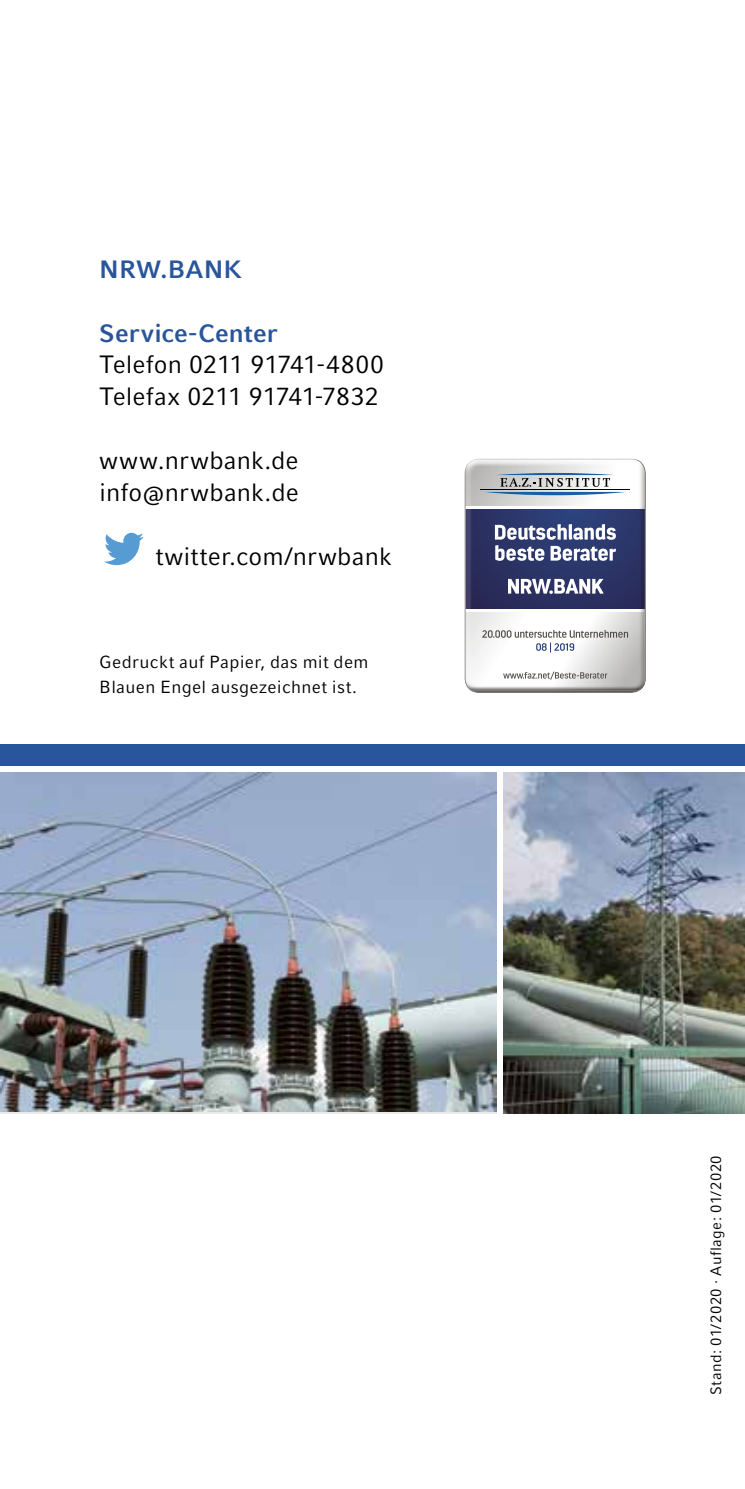
<style>
.page{position:relative;width:745px;height:1489px;background:#fff}
.page>*{position:absolute;margin:0;border:0;box-sizing:border-box;transform-origin:0 0}
.t1{font:25px/32px "Compatil Fact LT";letter-spacing:.005em;color:#000}
.t2{font:700 25px "Compatil Fact LT";letter-spacing:.005em;color:#29559c}
.t3{font:17.5px/25px "Compatil Fact LT";letter-spacing:.02em;color:#000}
.t4{font:15px "Compatil Fact LT";letter-spacing:.025em;color:#000}
</style>
<div class="page">
<div style="left:0;top:744px;width:744px;height:21px;background:#29559c"></div>
<img style="left:0;top:772px;width:496px;height:339px">
<img style="left:503px;top:772px;width:241px;height:341px">
<svg style="left:104px;top:533px;width:40px;height:32px"></svg>
<img style="left:470px;top:690px;width:161px;height:2px">
<img style="left:475px;top:461px;width:159px;height:229px">
<img style="left:475px;top:691px;width:156px;height:1px">
<img style="left:478px;top:459px;width:159px;height:1px">
<img style="left:634px;top:460px;width:11px;height:226px">
<img style="left:464px;top:460px;width:11px;height:230px">
<img style="left:465px;top:611px;width:1px;height:71px">
<svg style="left:638px;top:461px;width:6px;height:12px"></svg>
<svg style="left:631px;top:679px;width:13px;height:13px"></svg>
<hr style="left:480px;top:489px;width:149px;height:1px;background:#000">
<svg style="left:484px;top:473px;width:141px;height:22px"></svg>
<img style="left:524px;top:671px;width:83px;height:9px">
<svg style="left:507px;top:578px;width:96px;height:16px"></svg>
<svg style="left:494px;top:524px;width:121px;height:37px"></svg>
<img style="left:536px;top:642px;width:38px;height:10px">
<img style="left:482px;top:630px;width:145px;height:8px">
<p class="t2" style="left:99px;top:254px;width:144px">NRW.BANK</p>
<p class="t2" style="left:99px;top:318px;width:179px">Service-Center</p>
<p class="t1" style="left:99px;top:348px;width:286px">Telefon 0211 91741-4800<br>Telefax 0211 91741-7832</p>
<p class="t1" style="left:99px;top:444px;width:201px">www.nrwbank.de info@nrwbank.de</p>
<p class="t1" style="left:155px;top:540px;width:238px">twitter.com/nrwbank</p>
<p class="t3" style="left:99px;top:649px;width:270px">Gedruckt auf Papier, das mit dem<br>Blauen Engel ausgezeichnet ist.</p>
<p class="t4" style="left:706px;top:1394px;width:241px;rotate:-90deg">Stand: 01/2020 · Auflage: 01/2020</p>
</div>
